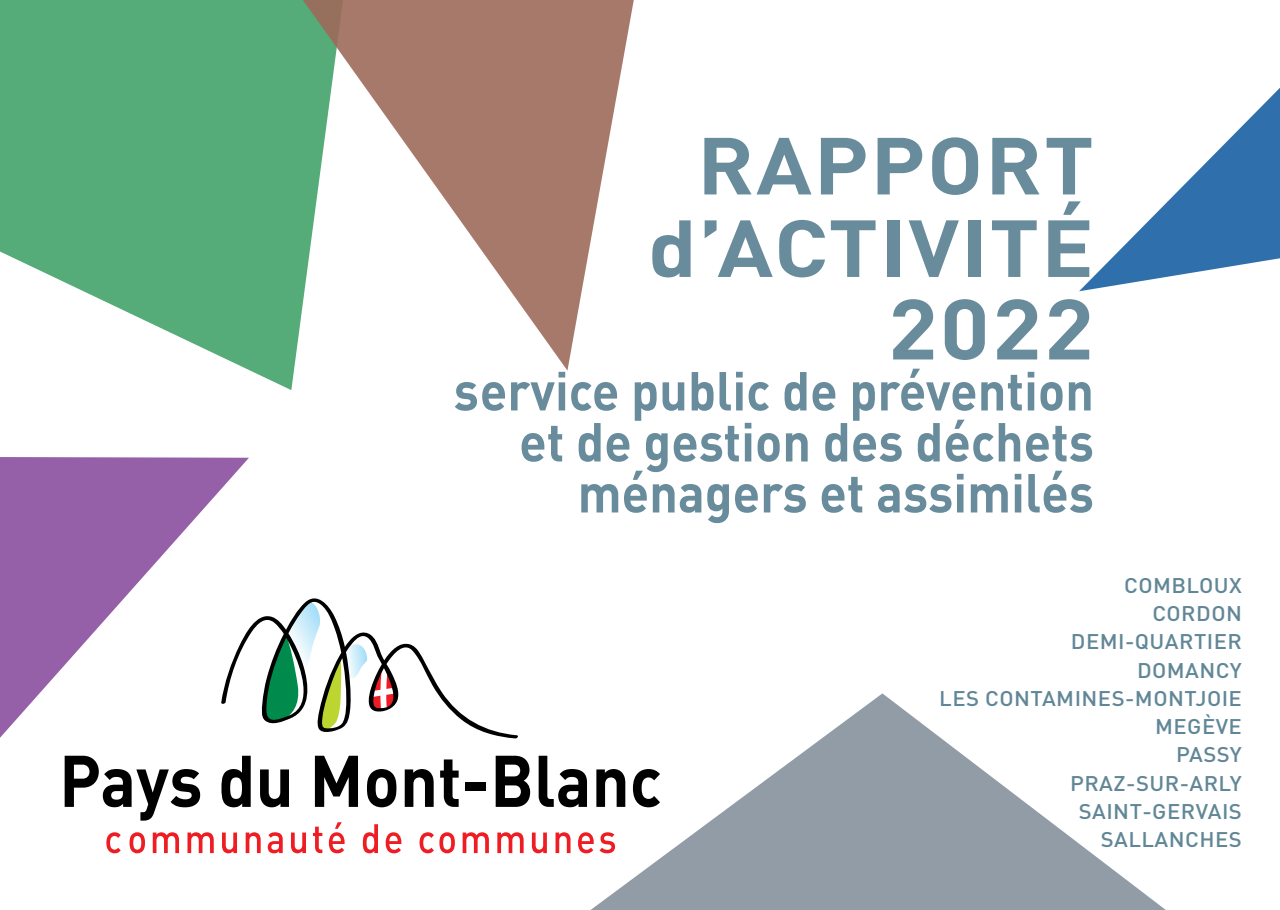
<style>
.page{position:relative;width:1280px;height:910px;background:#fff}
.page>*{position:absolute;margin:0;border:0;box-sizing:border-box;transform-origin:0 0}
.t1{font:700 84px "DIN";color:#698c9c;scale:1.1 1}
.t2{font:700 79.5px/82.5px "DIN";letter-spacing:.02em;color:#698c9c;text-align:right;scale:1.1 1}
.t3{font:700 54px/51px "DIN";color:#698c9c;text-align:right;scale:.93 1}
.t4{font:500 21px/28.2px "DIN";letter-spacing:.02em;color:#618797;text-align:right;scale:1.05 1}
</style>
<div class="page">
<svg style="left:65px;top:756px;width:135px;height:65px"></svg>
<svg style="left:221px;top:756px;width:30px;height:51px"></svg>
<svg style="left:260px;top:769px;width:29px;height:38px"></svg>
<svg style="left:315px;top:756px;width:43px;height:51px"></svg>
<svg style="left:367px;top:769px;width:29px;height:38px"></svg>
<svg style="left:405px;top:769px;width:29px;height:38px"></svg>
<svg style="left:440px;top:759px;width:19px;height:48px"></svg>
<div style="left:466px;top:782px;width:20px;height:9px;background:#000"></div>
<svg style="left:106px;top:832px;width:15px;height:21px"></svg>
<svg style="left:130px;top:832px;width:15px;height:21px"></svg>
<svg style="left:153px;top:832px;width:26px;height:21px"></svg>
<svg style="left:187px;top:832px;width:27px;height:21px"></svg>
<svg style="left:222px;top:832px;width:15px;height:21px"></svg>
<svg style="left:246px;top:832px;width:15px;height:21px"></svg>
<svg style="left:268px;top:832px;width:15px;height:21px"></svg>
<svg style="left:291px;top:832px;width:15px;height:21px"></svg>
<svg style="left:313px;top:827px;width:9px;height:26px"></svg>
<svg style="left:329px;top:822px;width:16px;height:31px"></svg>
<svg style="left:363px;top:824px;width:15px;height:29px"></svg>
<svg style="left:386px;top:832px;width:15px;height:21px"></svg>
<svg style="left:420px;top:832px;width:35px;height:21px"></svg>
<svg style="left:463px;top:832px;width:15px;height:21px"></svg>
<svg style="left:249px;top:598px;width:229px;height:134px"></svg>
<svg style="left:0;top:0;width:294px;height:390px;fill:#55ac78"></svg>
<svg style="left:0;top:457px;width:249px;height:281px"></svg>
<svg style="left:1079px;top:88px;width:201px;height:203px"></svg>
<svg style="left:478px;top:693px;width:688px;height:217px"></svg>
<svg style="left:203px;top:0;width:431px;height:371px"></svg>
<div style="left:1148px;top:847px;width:43px;height:46px;background:#fff"></div>
<h2 class="t2" style="left:648px;top:121px;width:407px">RAPPORT d’ACTIVITÉ</h2>
<h1 class="t1" style="left:888px;top:274px;width:189px">2022</h1>
<h3 class="t3" style="left:454px;top:363px;width:690px">service public de prévention et de gestion des déchets ménagers et assimilés</h3>
<p class="t4" style="left:939px;top:570px;width:290px">COMBLOUX<br>CORDON<br>DEMI-QUARTIER<br>DOMANCY<br>LES CONTAMINES-MONTJOIE<br>MEGÈVE<br>PASSY<br>PRAZ-SUR-ARLY<br>SAINT-GERVAIS<br>SALLANCHES</p>
</div>
